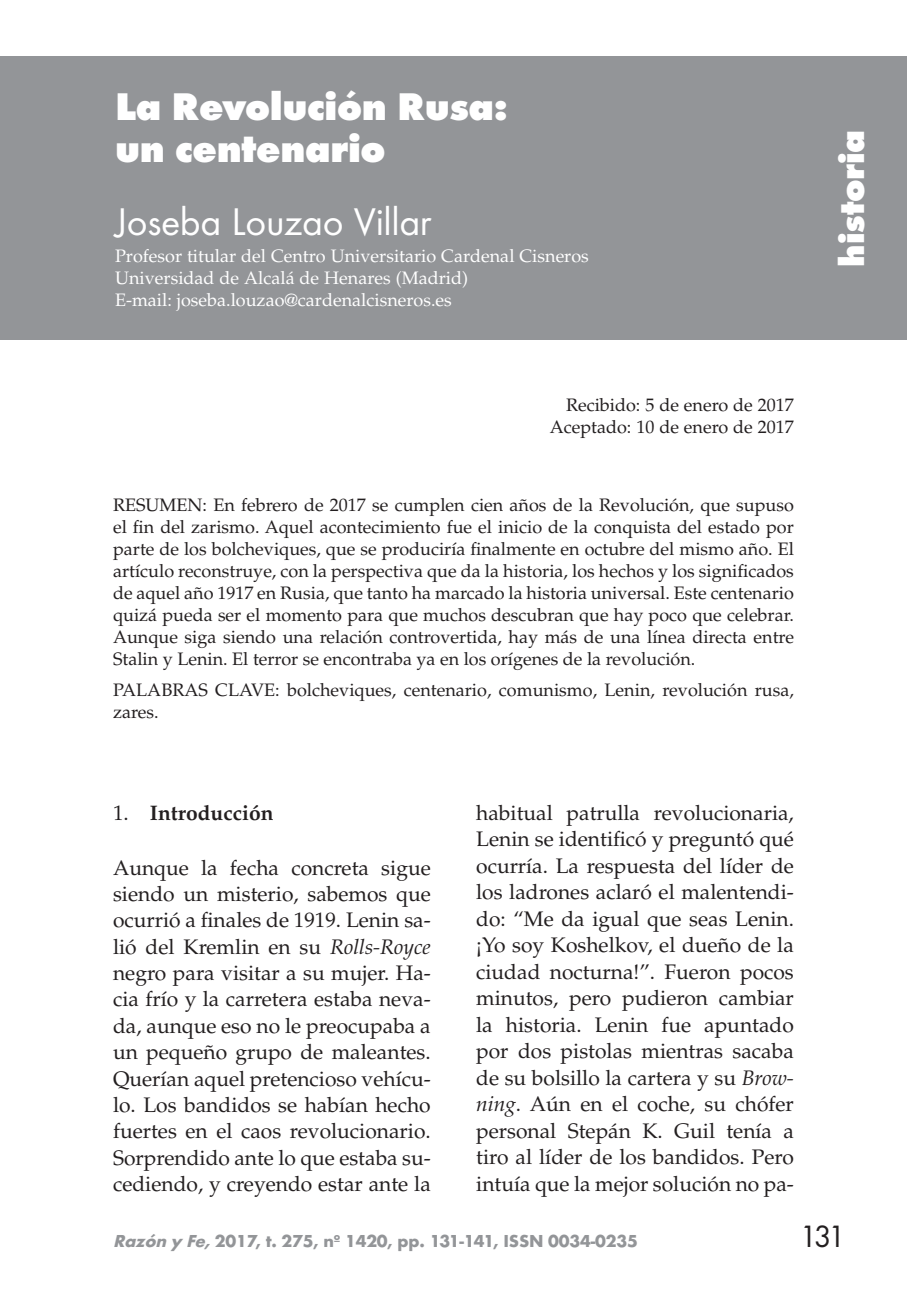
<style>
.page{position:relative;width:907px;height:1304px;background:#fff}
.page>*{position:absolute;margin:0;border:0;box-sizing:border-box;transform-origin:0 0}
.t1{font:800 40px/42px "Futura T";letter-spacing:-.01em;color:#fff}
.t2{font:40px "Futura T";letter-spacing:-.01em;color:#fff}
.t3{font:800 36px "Futura T";letter-spacing:-.01em;color:#fff}
.t4{font:32px "Futura T";color:#231f20}
.t5{font:21px/26.4px "Palatino";color:#231f20;text-align:justify}
.t6{font:700 21px "Palatino";color:#231f20}
.t7{font:18px/22px "Palatino";color:#231f20;text-align:right}
.t8{font:18px/22px "Palatino";color:#fff}
.t9{font:700 18px "Futura T";letter-spacing:-.01em;color:#939598}
.s1{font-weight:400}
.s2{font-style:italic}
</style>
<div class="page">
<div style="left:0;top:56px;width:906px;height:284px;background:#939598"></div>
<p class="t1" style="left:115px;top:85px;width:394px">La Revolución Rusa: un centenario</p>
<p class="t2" style="left:115px;top:198px;width:318px">Joseba Louzao Villar</p>
<p class="t8" style="left:115px;top:245px;width:475px">Profesor titular del Centro Universitario Cardenal Cisneros<br>Universidad de Alcalá de Henares (Madrid)<br>E-mail: joseba.louzao@cardenalcisneros.es</p>
<p class="t7" style="left:549px;top:394px;width:245px">Recibido: 5 de enero de 2017<br>Aceptado: 10 de enero de 2017</p>
<p class="t7" style="left:113px;top:494px;width:682px;text-align:justify">RESUMEN: En febrero de 2017 se cumplen cien años de la Revolución, que supuso el fin del zarismo. Aquel acontecimiento fue el inicio de la conquista del estado por parte de los bolcheviques, que se produciría finalmente en octubre del mismo año. El artículo reconstruye, con la perspectiva que da la historia, los hechos y los significados de aquel año 1917 en Rusia, que tanto ha marcado la historia universal. Este centenario quizá pueda ser el momento para que muchos descubran que hay poco que celebrar.<br>Aunque siga siendo una relación controvertida, hay más de una línea directa entre Stalin y Lenin. El terror se encontraba ya en los orígenes de la revolución.</p>
<p class="t7" style="left:113px;top:679px;width:682px;text-align:left">PALABRAS CLAVE: bolcheviques, centenario, comunismo, Lenin, revolución rusa, zares.</p>
<p class="t6" style="left:113px;top:800px;width:162px"><span class="s1">1.</span> Introducción</p>
<p class="t5" style="left:113px;top:854px;width:319px">Aunque la fecha concreta sigue siendo un misterio, sabemos que ocurrió a finales de 1919. Lenin sa&shy;lió del Kremlin en su <span class="s2">Rolls-Royce </span>negro para visitar a su mujer. Ha&shy;cia frío y la carretera estaba neva&shy;da, aunque eso no le preocupaba a un pequeño grupo de maleantes.<br>Querían aquel pretencioso vehícu&shy;lo. Los bandidos se habían hecho fuertes en el caos revolucionario.<br>Sorprendido ante lo que estaba su&shy;cediendo, y creyendo estar ante la</p>
<p class="t5" style="left:476px;top:799px;width:319px">habitual patrulla revolucionaria, Lenin se identificó y preguntó qué ocurría. La respuesta del líder de los ladrones aclaró el malentendi&shy;do: “Me da igual que seas Lenin. ¡Yo soy Koshelkov, el dueño de la ciudad nocturna!”. Fueron pocos minutos, pero pudieron cambiar la historia. Lenin fue apuntado por dos pistolas mientras sacaba de su bolsillo la cartera y su <span class="s2">Brow&shy;ning</span>. Aún en el coche, su chófer personal Stepán K. Guil tenía a tiro al líder de los bandidos. Pero intuía que la mejor solución no pa-</p>
<p class="t3" style="left:830px;top:266px;width:138px;rotate:-90deg">historia</p>
<p class="t9" style="left:113px;top:1229px;width:526px"><span class="s2">Razón y Fe,</span>2017, t. 275, nº 1420, pp. 131-141, ISSN 0034-0235</p>
<p class="t4" style="left:799px;top:1216px;width:48px">131</p>
</div>
